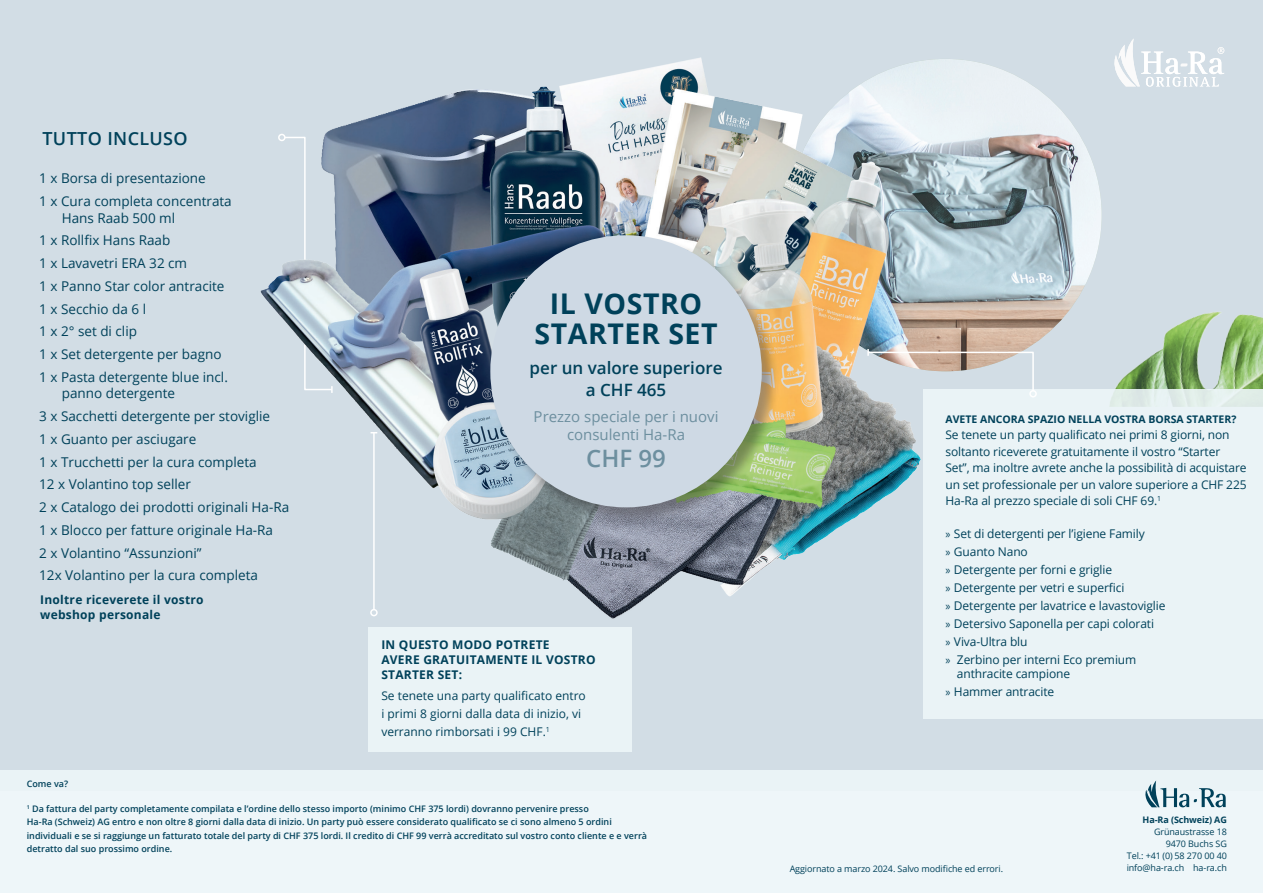
<style>
.page{position:relative;width:1263px;height:893px;background:#fff}
.page>*{position:absolute;margin:0;border:0;box-sizing:border-box;transform-origin:0 0}
.t1{font:700 28.5px/30px "Open Sans";letter-spacing:.02em;color:#00415a;text-align:center}
.t2{font:600 24px "Open Sans";color:#6d8f9f}
.t3{font:600 18px "Open Sans";letter-spacing:.02em;color:#00415a}
.t4{font:600 16.95px/21.9px "Open Sans";color:#00415a;text-align:center}
.t5{font:15px/18px "Open Sans";color:#6d8f9f;text-align:center}
.t6{font:13.5px/22.8px "Open Sans";color:#00415a}
.t7{font:12px/18px "Open Sans";letter-spacing:-.01em;color:#00415a}
.t8{font:700 12px/15px "Open Sans";letter-spacing:.02em;color:#00415a}
.t9{font:700 10.5px "Open Sans";color:#00415a}
.t10{font:600 9px/13.5px "Open Sans";color:#00415a}
.t11{font:9px/12px "Open Sans";letter-spacing:-.01em;color:#00415a;text-align:right}
.t12{font:700 9px "Open Sans";letter-spacing:-.01em;color:#00415a}
.s1{font-family:"Myriad Pro"}
</style>
<div class="page">
<div style="left:0;top:0;width:1263px;height:791px;background:#d2dde5"></div>
<img style="left:789px;top:59px;width:313px;height:312px;border-radius:156px">
<img style="left:260px;top:57px;width:748px;height:649px">
<div style="left:490px;top:235px;width:290px;height:291px;background:#231f20;opacity:.4"></div>
<div style="left:490px;top:235px;width:272px;height:272px;background:#ced9e4;border-radius:50%"></div>
<img style="left:1115px;top:312px;width:148px;height:77px">
<div style="left:0;top:770px;width:1263px;height:123px;background:#edf6f9"></div>
<div style="left:923px;top:389px;width:340px;height:330px;background:#edf6f9"></div>
<svg style="left:1145px;top:780px;width:81px;height:27px"></svg>
<div style="left:369px;top:627px;width:263px;height:124px;background:#edf6f9"></div>
<svg style="left:1114px;top:39px;width:110px;height:48px"></svg>
<hr style="left:373px;top:433px;width:2px;height:177px;background:#fff">
<div style="left:370px;top:609px;width:8px;height:7px;border:2px solid #fff;border-radius:50%"></div>
<svg style="left:867px;top:349px;width:167px;height:43px"></svg>
<div style="left:1029px;top:390px;width:8px;height:7px;border:2px solid #fff;border-radius:50%"></div>
<h3 class="t3" style="left:42px;top:126px;width:147px">TUTTO INCLUSO</h3>
<p class="t6" style="left:39px;top:167px;width:194px">1 x Borsa di presentazione<br>1 x Cura completa concentrata</p>
<p class="t6" style="left:39px;top:206px;width:190px;text-indent:23px">Hans Raab 500 ml<br>1 x Rollfix Hans Raab<br>1 x Lavavetri ERA 32 cm<br>1 x Panno Star color antracite<br>1 x Secchio da 6 l<br>1 x 2° set di clip<br>1 x Set detergente per bagno<br>1 x Pasta detergente blue incl.</p>
<p class="t6" style="left:39px;top:382px;width:252px;text-indent:23px">panno detergente<br>3 x Sacchetti detergente per stoviglie<br>1 x Guanto per asciugare<br>1 x Trucchetti per la cura completa<br>12 x Volantino top seller<br>2 x Catalogo dei prodotti originali Ha-Ra<br>1 x Blocco per fatture originale Ha-Ra<br>2 x Volantino “Assunzioni”<br>12x Volantino per la cura completa</p>
<p class="t8" style="left:40px;top:592px;width:165px">Inoltre riceverete il vostro webshop personale</p>
<h1 class="t1" style="left:534px;top:288px;width:185px">IL VOSTRO<br>STARTER SET</h1>
<h3 class="t4" style="left:530px;top:357px;width:194px">per un valore superiore a CHF 465</h3>
<p class="t5" style="left:534px;top:407px;width:186px">Prezzo speciale per i nuovi consulenti Ha-Ra</p>
<h2 class="t2" style="left:586px;top:442px;width:81px">CHF 99</h2>
<p class="t8" style="left:381px;top:637px;width:216px">IN QUESTO MODO POTRETE<br>AVERE GRATUITAMENTE IL VOSTRO<br>STARTER SET:</p>
<p class="t7" style="left:381px;top:686px;width:206px">Se tenete una party qualificato entro i primi 8 giorni dalla data di inizio, vi verranno rimborsati i 99 CHF.<sup>1</sup></p>
<p class="t10" style="left:27px;top:777px;width:43px">Come va?</p>
<p class="t10" style="left:27px;top:801px;width:622px"><sup>1</sup> Da fattura del party completamente compilata e l’ordine dello stesso importo (minimo CHF 375 lordi) dovranno pervenire presso<br>Ha-Ra (Schweiz) AG entro e non oltre 8 giorni dalla data di inizio. Un party può essere considerato qualificato se ci sono almeno 5 ordini individuali e se si raggiunge un fatturato totale del party di CHF 375 lordi. Il credito di CHF 99 verrà accreditato sul vostro conto cliente e e verrà detratto dal suo prossimo ordine.</p>
<p class="t9" style="left:945px;top:412px;width:292px">AVETE ANCORA SPAZIO NELLA VOSTRA BORSA STARTER?</p>
<p class="t7" style="left:945px;top:426px;width:303px;line-height:16.5px">Se tenete un party qualificato nei primi 8 giorni, non soltanto riceverete gratuitamente il vostro “Starter Set”, ma inoltre avrete anche la possibilità di acquistare un set professionale per un valore superiore a CHF 225<br>Ha-Ra al prezzo speciale di soli CHF 69.<sup>1</sup></p>
<p class="t7" style="left:945px;top:524px;width:222px"><span class="s1">»</span> Set di detergenti per l’igiene Family<br><span class="s1">»</span> Guanto Nano<br><span class="s1">»</span> Detergente per forni e griglie<br><span class="s1">»</span> Detergente per vetri e superfici<br><span class="s1">»</span> Detergente per lavatrice e lavastoviglie <span class="s1">»</span> Detersivo Saponella per capi colorati<br><span class="s1">»</span> Viva-Ultra blu<br><span class="s1">»</span> Zerbino per interni Eco premium</p>
<p class="t7" style="left:945px;top:664px;width:126px;text-indent:12px">anthracite campione <span class="s1">»</span> Hammer antracite</p>
<p class="t11" style="left:790px;top:862px;width:215px">Aggiornato a marzo 2024. Salvo modifiche ed errori.</p>
<p class="t12" style="left:1143px;top:813px;width:86px">Ha-Ra (Schweiz) AG</p>
<p class="t11" style="left:1127px;top:825px;width:102px">Grünaustrasse 18<br>9470 Buchs SG<br>Tel.: +41 (0) 58 270 00 40 info@ha-ra.ch ha-ra.ch</p>
</div>
